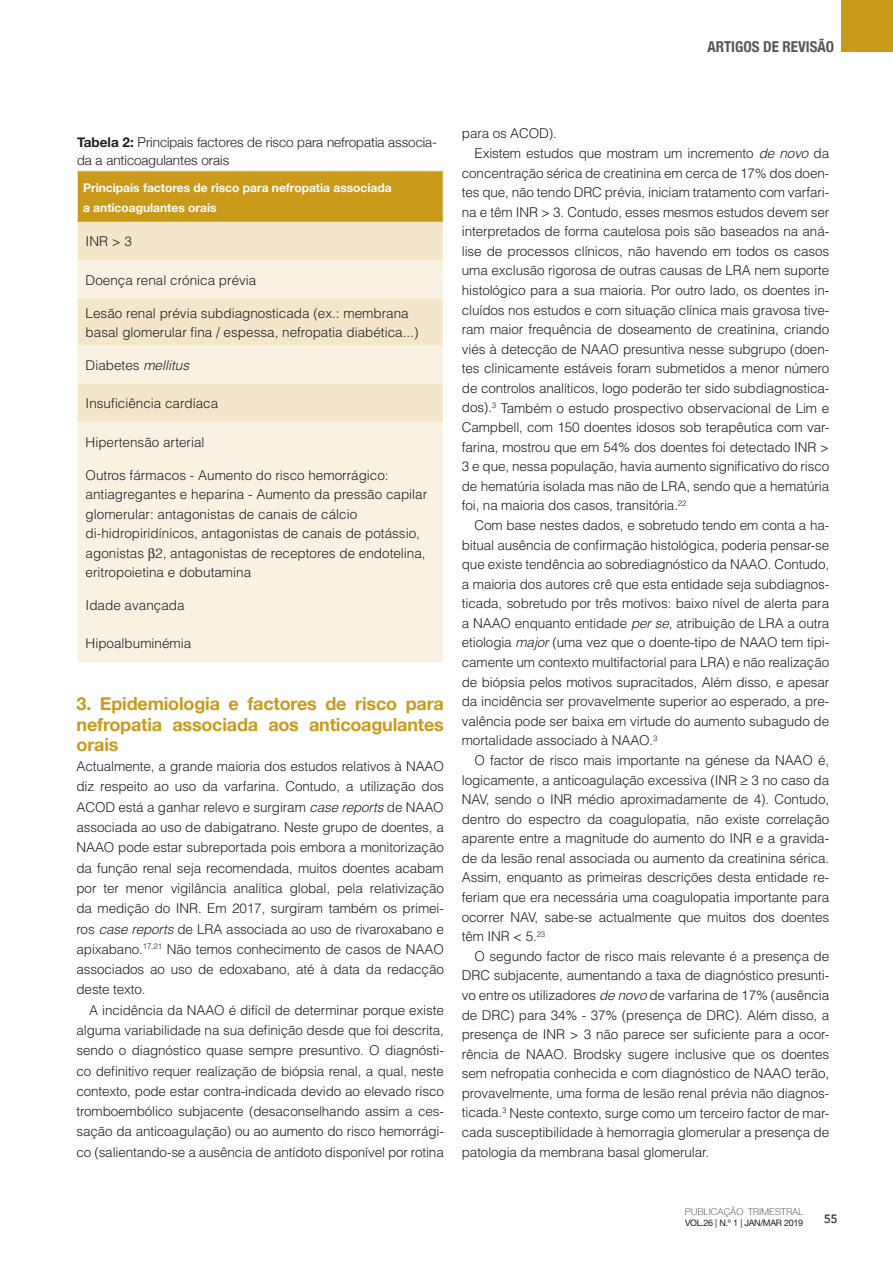
<style>
.page{position:relative;width:893px;height:1263px;background:#fff}
.page>*{position:absolute;margin:0;border:0;box-sizing:border-box;transform-origin:0 0}
.t1{font:700 18px/20.2px "Helvetica Neue";letter-spacing:-.01em;color:#c99a1a;text-align:justify}
.t2{font:700 condensed 15px "Helvetica Neue";color:#57585a}
.t3{font:300 13.5px/20.2px "Helvetica";letter-spacing:-.01em;color:#231f20;text-align:justify}
.t4{font:300 13.5px/18px "Helvetica Neue";color:#231f20}
.t5{font:700 12px/19.5px "Helvetica Neue";color:#fff}
.t6{font:500 12px "Avenir";color:#231f20}
.t7{font:100 9.3px "Helvetica Neue";letter-spacing:.04em;color:#231f20}
.t8{font:9px "Helvetica Neue";letter-spacing:-.04em;color:#231f20}
.s1{font-weight:700}
.s2{font-style:italic}
</style>
<div class="page">
<div style="left:841px;top:0;width:52px;height:51px;background:#c99a1a"></div>
<div style="left:77px;top:171px;width:366px;height:51px;background:#c99a1a"></div>
<div style="left:78px;top:222px;width:365px;height:38px;background:#f3e6cb"></div>
<svg style="left:78px;top:260px;width:365px;height:402px;fill:#f9f2e3"></svg>
<hr style="left:77px;top:171px;width:1px;height:51px;background:#fff">
<svg style="left:149px;top:547px;width:6px;height:14px"></svg>
<p class="t2" style="left:708px;top:34px;width:128px">ARTIGOS DE REVISÃO</p>
<p class="t4" style="left:77px;top:132px;width:362px"><span class="s1">Tabela 2:</span> Principais factores de risco para nefropatia associa&shy;da a anticoagulantes orais</p>
<p class="t5" style="left:83px;top:179px;width:310px">Principais factores de risco para nefropatia associada a anticoagulantes orais</p>
<p class="t3" style="left:86px;top:231px;width:48px">INR &gt; 3</p>
<p class="t3" style="left:86px;top:269px;width:172px">Doença renal crónica prévia</p>
<p class="t3" style="left:86px;top:303px;width:334px;line-height:19.5px">Lesão renal prévia subdiagnosticada (ex.: membrana basal glomerular fina / espessa, nefropatia diabética...)</p>
<p class="t3" style="left:86px;top:355px;width:105px">Diabetes <span class="s2">mellitus</span></p>
<p class="t3" style="left:86px;top:393px;width:134px">Insuficiência cardíaca</p>
<p class="t3" style="left:86px;top:432px;width:121px">Hipertensão arterial</p>
<p class="t3" style="left:86px;top:465px;width:343px;line-height:19.5px;text-align:left">Outros fármacos - Aumento do risco hemorrágico: antiagregantes e heparina - Aumento da pressão capilar glomerular: antagonistas de canais de cálcio di-hidropiridínicos, antagonistas de canais de potássio, agonistas 2, antagonistas de receptores de endotelina, eritropoietina e dobutamina</p>
<p class="t3" style="left:86px;top:595px;width:101px">Idade avançada</p>
<p class="t3" style="left:86px;top:633px;width:107px">Hipoalbuminémia</p>
<h1 class="t1" style="left:77px;top:694px;width:369px">3. Epidemiologia e factores de risco para nefropatia associada aos anticoagulantes orais</h1>
<p class="t3" style="left:77px;top:756px;width:369px">Actualmente, a grande maioria dos estudos relativos à NAAO diz respeito ao uso da varfarina. Contudo, a utilização dos ACOD está a ganhar relevo e surgiram <span class="s2">case reports</span> de NAAO associada ao uso de dabigatrano. Neste grupo de doentes, a NAAO pode estar subreportada pois embora a monitorização da função renal seja recomendada, muitos doentes acabam por ter menor vigilância analítica global, pela relativização da medição do INR. Em 2017, surgiram também os primei&shy;ros <span class="s2">case reports</span> de LRA associada ao uso de rivaroxabano e apixabano.<sup>17,21</sup> Não temos conhecimento de casos de NAAO associados ao uso de edoxabano, até à data da redacção deste texto.</p>
<p class="t3" style="left:77px;top:999px;width:369px;text-indent:13px">A incidência da NAAO é difícil de determinar porque existe alguma variabilidade na sua definição desde que foi descrita, sendo o diagnóstico quase sempre presuntivo. O diagnósti&shy;co definitivo requer realização de biópsia renal, a qual, neste contexto, pode estar contra-indicada devido ao elevado risco tromboembólico subjacente (desaconselhando assim a ces&shy;sação da anticoagulação) ou ao aumento do risco hemorrági&shy;co (salientando-se a ausência de antídoto disponível por rotina</p>
<p class="t3" style="left:462px;top:123px;width:97px">para os ACOD).</p>
<p class="t3" style="left:475px;top:143px;width:356px">Existem estudos que mostram um incremento <span class="s2">de novo</span> da</p>
<p class="t3" style="left:462px;top:162px;width:369px">concentração sérica de creatinina em cerca de 17% dos doen-</p>
<p class="t3" style="left:462px;top:182px;width:369px">tes que, não tendo DRC prévia, iniciam tratamento com varfari-</p>
<p class="t3" style="left:462px;top:202px;width:369px">na e têm INR &gt; 3. Contudo, esses mesmos estudos devem ser</p>
<p class="t3" style="left:462px;top:221px;width:369px">interpretados de forma cautelosa pois são baseados na aná-</p>
<p class="t3" style="left:462px;top:241px;width:369px">lise de processos clínicos, não havendo em todos os casos</p>
<p class="t3" style="left:462px;top:260px;width:369px">uma exclusão rigorosa de outras causas de LRA nem suporte</p>
<p class="t3" style="left:462px;top:280px;width:369px">histológico para a sua maioria. Por outro lado, os doentes in-</p>
<p class="t3" style="left:462px;top:299px;width:369px">cluídos nos estudos e com situação clínica mais gravosa tive-</p>
<p class="t3" style="left:462px;top:319px;width:369px">ram maior frequência de doseamento de creatinina, criando</p>
<p class="t3" style="left:462px;top:339px;width:369px">viés à detecção de NAAO presuntiva nesse subgrupo (doen-</p>
<p class="t3" style="left:462px;top:358px;width:369px">tes clinicamente estáveis foram submetidos a menor número</p>
<p class="t3" style="left:462px;top:378px;width:369px">de controlos analíticos, logo poderão ter sido subdiagnostica-</p>
<p class="t3" style="left:462px;top:397px;width:369px">dos).<sup>3</sup> Também o estudo prospectivo observacional de Lim e</p>
<p class="t3" style="left:462px;top:417px;width:369px">Campbell, com 150 doentes idosos sob terapêutica com var-</p>
<p class="t3" style="left:462px;top:437px;width:369px">farina, mostrou que em 54% dos doentes foi detectado INR &gt;</p>
<p class="t3" style="left:462px;top:456px;width:369px">3 e que, nessa população, havia aumento significativo do risco</p>
<p class="t3" style="left:462px;top:476px;width:369px">de hematúria isolada mas não de LRA, sendo que a hematúria</p>
<p class="t3" style="left:462px;top:495px;width:226px">foi, na maioria dos casos, transitória.<sup>22</sup></p>
<p class="t3" style="left:475px;top:515px;width:356px">Com base nestes dados, e sobretudo tendo em conta a ha-</p>
<p class="t3" style="left:462px;top:534px;width:369px">bitual ausência de confirmação histológica, poderia pensar-se</p>
<p class="t3" style="left:462px;top:554px;width:369px">que existe tendência ao sobrediagnóstico da NAAO. Contudo,</p>
<p class="t3" style="left:462px;top:574px;width:369px">a maioria dos autores crê que esta entidade seja subdiagnos-</p>
<p class="t3" style="left:462px;top:593px;width:369px">ticada, sobretudo por três motivos: baixo nível de alerta para</p>
<p class="t3" style="left:462px;top:613px;width:369px">a NAAO enquanto entidade <span class="s2">per se</span>, atribuição de LRA a outra</p>
<p class="t3" style="left:462px;top:632px;width:369px">etiologia <span class="s2">major</span> (uma vez que o doente-tipo de NAAO tem tipi-</p>
<p class="t3" style="left:462px;top:652px;width:369px">camente um contexto multifactorial para LRA) e não realização</p>
<p class="t3" style="left:462px;top:671px;width:369px">de biópsia pelos motivos supracitados, Além disso, e apesar</p>
<p class="t3" style="left:462px;top:691px;width:369px">da incidência ser provavelmente superior ao esperado, a pre-</p>
<p class="t3" style="left:462px;top:711px;width:369px">valência pode ser baixa em virtude do aumento subagudo de</p>
<p class="t3" style="left:462px;top:730px;width:197px">mortalidade associado à NAAO.<sup>3</sup></p>
<p class="t3" style="left:475px;top:750px;width:356px">O factor de risco mais importante na génese da NAAO é,</p>
<p class="t3" style="left:462px;top:769px;width:369px">logicamente, a anticoagulação excessiva (INR ≥ 3 no caso da</p>
<p class="t3" style="left:462px;top:789px;width:369px">NAV, sendo o INR médio aproximadamente de 4). Contudo,</p>
<p class="t3" style="left:462px;top:809px;width:369px">dentro do espectro da coagulopatia, não existe correlação</p>
<p class="t3" style="left:462px;top:828px;width:369px">aparente entre a magnitude do aumento do INR e a gravida-</p>
<p class="t3" style="left:462px;top:848px;width:369px">de da lesão renal associada ou aumento da creatinina sérica.</p>
<p class="t3" style="left:462px;top:867px;width:369px">Assim, enquanto as primeiras descrições desta entidade re-</p>
<p class="t3" style="left:462px;top:887px;width:369px">feriam que era necessária uma coagulopatia importante para</p>
<p class="t3" style="left:462px;top:906px;width:369px">ocorrer NAV, sabe-se actualmente que muitos dos doentes</p>
<p class="t3" style="left:462px;top:926px;width:85px">têm INR &lt; 5.<sup>23</sup></p>
<p class="t3" style="left:475px;top:946px;width:356px">O segundo factor de risco mais relevante é a presença de</p>
<p class="t3" style="left:462px;top:965px;width:369px">DRC subjacente, aumentando a taxa de diagnóstico presunti-</p>
<p class="t3" style="left:462px;top:985px;width:369px">vo entre os utilizadores <span class="s2">de novo</span> de varfarina de 17% (ausência</p>
<p class="t3" style="left:462px;top:1004px;width:369px">de DRC) para 34% - 37% (presença de DRC). Além disso, a</p>
<p class="t3" style="left:462px;top:1024px;width:369px">presença de INR &gt; 3 não parece ser suficiente para a ocor-</p>
<p class="t3" style="left:462px;top:1044px;width:369px">rência de NAAO. Brodsky sugere inclusive que os doentes</p>
<p class="t3" style="left:462px;top:1063px;width:369px">sem nefropatia conhecida e com diagnóstico de NAAO terão,</p>
<p class="t3" style="left:462px;top:1083px;width:369px">provavelmente, uma forma de lesão renal prévia não diagnos-</p>
<p class="t3" style="left:462px;top:1102px;width:369px">ticada.<sup>3</sup> Neste contexto, surge como um terceiro factor de mar-</p>
<p class="t3" style="left:462px;top:1122px;width:369px">cada susceptibilidade à hemorragia glomerular a presença de</p>
<p class="t3" style="left:462px;top:1141px;width:249px">patologia da membrana basal glomerular.</p>
<p class="t7" style="left:685px;top:1205px;width:119px">PUBLICAÇÃO TRIMESTRAL</p>
<p class="t8" style="left:685px;top:1217px;width:119px">VOL.26 | N.º 1 | JAN/MAR 2019</p>
<p class="t6" style="left:824px;top:1208px;width:15px">55</p>
</div>
